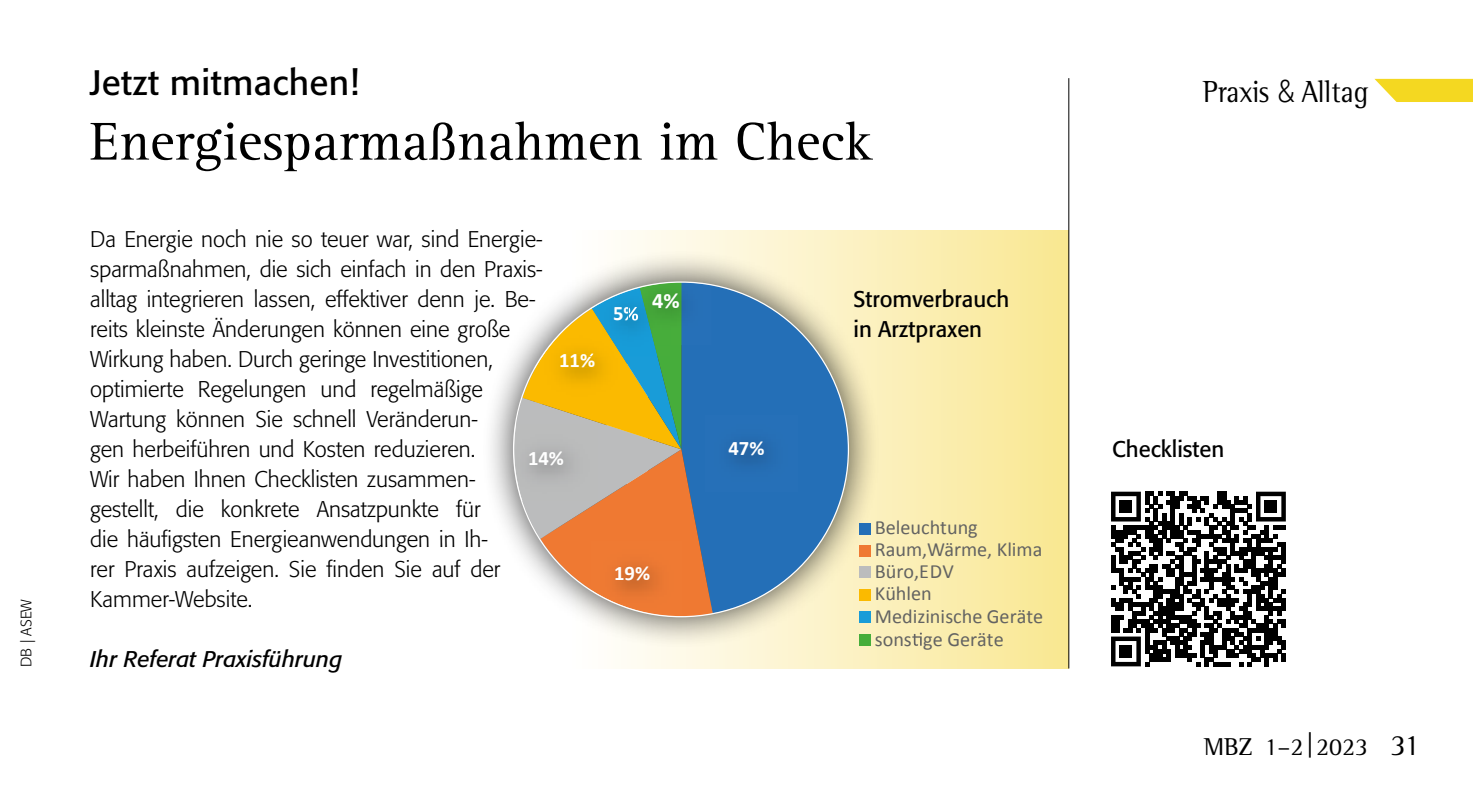
<style>
.page{position:relative;width:1473px;height:796px;background:#fff}
.page>*{position:absolute;margin:0;border:0;box-sizing:border-box;transform-origin:0 0}
.t1{font:55px "Rotis Serif Pro";color:#000}
.t2{font:35px "Formata";letter-spacing:.01em;color:#000}
.t3{font:31.25px "Rotis Semi Serif Pro";color:#000;scale:.9 1}
.t4{font:25px "Rotis Semi Serif Pro";color:#000}
.t5{font:300 22.5px/30px "Formata";color:#000}
.t6{font:22.5px/30px "Formata";color:#000}
.t7{font:italic 22.5px "Formata";color:#000}
.t8{font:700 22.25px "Calibri";color:#fff}
.t9{font:700 20.75px "Calibri";color:#fff}
.t10{font:20.25px/22.2px "Calibri";color:#636362}
.t11{font:300 15px "Formata";color:#000}
.s1{font-family:"Roboto";font-weight:300}
.s2{font-size:30px}
</style>
<div class="page">
<div style="left:567px;top:230px;width:501px;height:438px;background:linear-gradient(to right,#fff,#f9e793)"></div>
<div style="left:480px;top:249px;width:400px;height:400px;background:#000;opacity:.75"></div>
<svg style="left:714px;top:282px;width:134px;height:331px;background:#5d8fb7"></svg>
<img style="left:714px;top:415px;width:83px;height:76px">
<svg style="left:513px;top:282px;width:201px;height:335px;background:#bfa67f"></svg>
<img style="left:614px;top:307px;width:14px;height:14px">
<img style="left:628px;top:282px;width:83px;height:63px">
<img style="left:628px;top:288px;width:11px;height:57px">
<img style="left:639px;top:283px;width:31px;height:62px">
<img style="left:628px;top:307px;width:10px;height:14px">
<hr style="left:1068px;top:78px;width:1px;height:590px;background:#000">
<svg style="left:1374px;top:79px;width:98px;height:23px;background:#f5dc3b"></svg>
<svg style="left:1111px;top:492px;width:174px;height:174px"></svg>
<div style="left:1119px;top:500px;width:13px;height:13px;background:#000"></div>
<div style="left:1264px;top:500px;width:12px;height:13px;background:#000"></div>
<div style="left:1119px;top:645px;width:13px;height:13px;background:#000"></div>
<div style="left:858px;top:523px;width:12px;height:11px;background:#246fb7"></div>
<div style="left:858px;top:545px;width:12px;height:11px;background:#ef7932"></div>
<div style="left:858px;top:567px;width:12px;height:11px;background:#bbbcbd"></div>
<div style="left:858px;top:589px;width:12px;height:11px;background:#fbba00"></div>
<div style="left:858px;top:612px;width:12px;height:11px;background:#199cd8"></div>
<div style="left:858px;top:634px;width:12px;height:12px;background:#46ad3b"></div>
<svg style="left:912px;top:633px;width:9px;height:13px"></svg>
<p class="t11" style="left:17px;top:667px;width:69px;rotate:-90deg">DB | ASEW</p>
<h2 class="t2" style="left:90px;top:61px;width:271px">Jetzt mitmachen!</h2>
<h1 class="t1" style="left:90px;top:108px;width:784px">Energiesparmaßnahmen im Check</h1>
<p class="t5" style="left:90px;top:224px;width:454px">Da Energie noch nie so teuer war, sind Energie&shy;sparmaßnahmen, die sich einfach in den Praxis&shy;alltag integrieren lassen, effektiver denn je. Be&shy;reits kleinste Änderungen können eine große Wirkung haben. Durch geringe Investitionen, optimierte Regelungen und regelmäßige Wartung können Sie schnell Veränderun-<br>gen herbeiführen und Kosten reduzieren.<br>Wir haben Ihnen Checklisten zusammen&shy;gestellt, die konkrete Ansatzpunkte für<br>die häufigsten Energieanwendungen in Ih-<br>rer Praxis aufzeigen. Sie finden Sie auf der Kammer-Website.</p>
<p class="t9" style="left:559px;top:347px;width:37px">11%</p>
<p class="t9" style="left:528px;top:445px;width:37px">14%</p>
<p class="t7" style="left:90px;top:645px;width:254px">Ihr Referat Praxisführung</p>
<p class="t9" style="left:613px;top:301px;width:27px">5%</p>
<p class="t8" style="left:652px;top:287px;width:29px">4%</p>
<p class="t9" style="left:614px;top:561px;width:37px">19%</p>
<p class="t9" style="left:728px;top:435px;width:37px">47%</p>
<p class="t6" style="left:853px;top:284px;width:157px">Stromverbrauch in Arztpraxen</p>
<p class="t10" style="left:874px;top:515px;width:170px">Beleuchtung<br>Raum,Wärme, Klima<br>Büro,EDV<br>Kühlen<br>Medizinische Geräte sons ge Geräte</p>
<h3 class="t3" style="left:1202px;top:72px;width:185px">Praxis <span class="s1">&amp;</span> Alltag</h3>
<p class="t6" style="left:1111px;top:434px;width:114px">Checklisten</p>
<p class="t4" style="left:1203px;top:732px;width:217px">MBZ 1–2|2023 <span class="s2">31</span></p>
</div>
